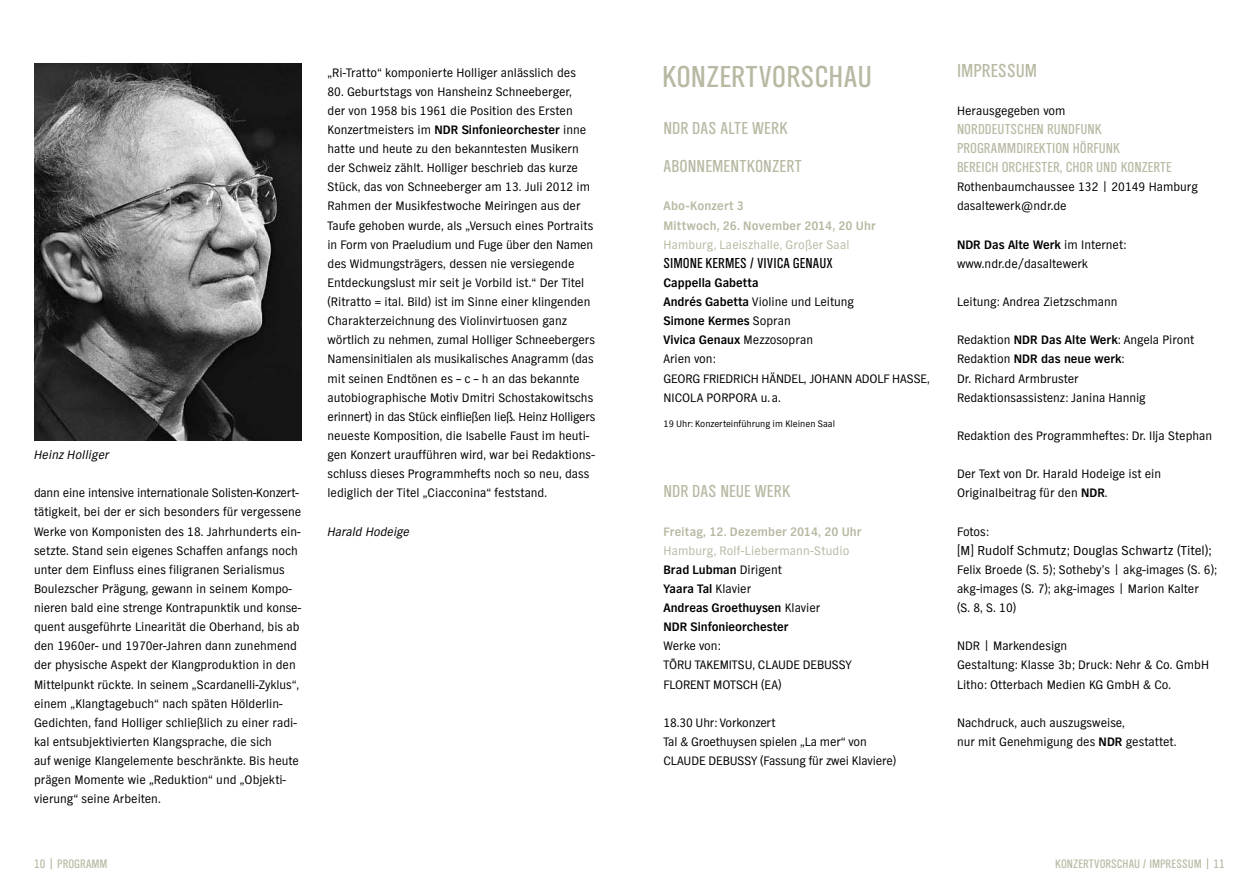
<style>
.page{position:relative;width:1259px;height:893px;background:#fff}
.page>*{position:absolute;margin:0;border:0;box-sizing:border-box;transform-origin:0 0}
.t1{font:31.5px "NDR Sans Cond";letter-spacing:.005em;color:#b8b8a3}
.t2{font:19.5px "NDR Sans Cond";letter-spacing:.005em;color:#b8b8a3}
.t3{font:18px/38.2px "NDR Sans Cond";letter-spacing:.01em;color:#b8b8a3}
.t4{font:15px/19.2px "NDR Sans Cond";color:#b8b8a3}
.t5{font:15px "NDR Sans Cond";color:#000}
.t6{font:13.5px "NDR Sans";color:#000}
.t7{font:12.75px/19.2px "NDR Sans";color:#000}
.t8{font:700 12.75px/19.2px "NDR Sans";color:#000}
.t9{font:700 12.75px/19.2px "NDR Sans";letter-spacing:.015em;color:#b8b8a3}
.t10{font:12.75px "NDR Sans Cond";color:#b8b8a3}
.t11{font:12.75px "NDR Sans";letter-spacing:.01em;color:#b8b8a3}
.t12{font:italic 12.75px "NDR Sans";letter-spacing:.005em;color:#000}
.t13{font:9.75px "NDR Sans";color:#000}
.s1{font-weight:700}
.s2{font-weight:400;color:#b8b8a3}
.s3{font-weight:400}
.s4{font-family:"NDR Sans CE"}
</style>
<div class="page">
<img style="left:34px;top:64px;width:268px;height:376px">
<p class="t12" style="left:34px;top:448px;width:77px">Heinz Holliger</p>
<p class="t7" style="left:34px;top:483px;width:269px">dann eine intensive internationale Solisten-Konzert&shy;tätigkeit, bei der er sich besonders für vergessene Werke von Komponisten des 18. Jahrhunderts ein&shy;setzte. Stand sein eigenes Schaffen anfangs noch unter dem Einfluss eines filigranen Serialismus Boulezscher Prägung, gewann in seinem Kompo&shy;nieren bald eine strenge Kontrapunktik und konse&shy;quent ausgeführte Linearität die Oberhand, bis ab den 1960er- und 1970er-Jahren dann zunehmend der physische Aspekt der Klangproduktion in den Mittelpunkt rückte. In seinem „Scardanelli-Zyklus“, einem „Klangtagebuch“ nach späten Hölderlin-Gedichten, fand Holliger schließlich zu einer radi&shy;kal entsubjektivierten Klangsprache, die sich<br>auf wenige Klangelemente beschränkte. Bis heute prägen Momente wie „Reduktion“ und „Objekti&shy;vierung“ seine Arbeiten.</p>
<p class="t10" style="left:34px;top:857px;width:75px">10 | PROGRAMM</p>
<p class="t7" style="left:327px;top:63px;width:250px">„Ri-Tratto“ komponierte Holliger anlässlich des</p>
<p class="t7" style="left:327px;top:82px;width:269px">80. Geburtstags von Hansheinz Schneeberger,<br>der von 1958 bis 1961 die Position des Ersten Konzertmeisters im <span class="s1">NDR Sinfonieorchester</span> inne hatte und heute zu den bekanntesten Musikern der Schweiz zählt. Holliger beschrieb das kurze Stück, das von Schneeberger am 13. Juli 2012 im Rahmen der Musikfestwoche Meiringen aus der Taufe gehoben wurde, als „Versuch eines Portraits in Form von Praeludium und Fuge über den Namen des Widmungsträgers, dessen nie versiegende Entdeckungslust mir seit je Vorbild ist.“ Der Titel (Ritratto = ital. Bild) ist im Sinne einer klingenden Charakterzeichnung des Violinvirtuosen ganz wörtlich zu nehmen, zumal Holliger Schneebergers Namensinitialen als musikalisches Anagramm (das mit seinen Endtönen es – c – h an das be kann te autobiographische Motiv Dmitri Schostakowitschs erinnert) in das Stück einfließen ließ. Heinz Holligers neueste Komposition, die Isabelle Faust im heuti&shy;gen Konzert uraufführen wird, war bei Redaktions&shy;schluss dieses Programmhefts noch so neu, dass lediglich der Titel „Ciacconina“ feststand.</p>
<p class="t12" style="left:327px;top:524px;width:83px">Harald Hodeige</p>
<h1 class="t1" style="left:662px;top:59px;width:211px">KONZERTVORSCHAU</h1>
<h3 class="t3" style="left:663px;top:109px;width:140px">NDR DAS ALTE WERK<br>ABONNEMENTKONZERT</h3>
<p class="t9" style="left:663px;top:197px;width:214px">Abo-Konzert 3<br>Mittwoch, 26. November 2014, 20 Uhr</p>
<p class="t11" style="left:663px;top:237px;width:187px">Hamburg, Laeiszhalle, Großer Saal</p>
<p class="t5" style="left:663px;top:255px;width:171px">SIMONE KERMES / VIVICA GENAUX</p>
<p class="t7" style="left:663px;top:273px;width:268px"><span class="s1">Cappella Gabetta<br>Andrés Gabetta</span> Violine und Leitung<br><span class="s1">Simone Kermes</span> Sopran<br><span class="s1">Vivica Genaux</span> Mezzosopran<br>Arien von:<br>GEORG FRIEDRICH HÄNDEL, JOHANN ADOLF HASSE,<br>NICOLA PORPORA u. a.</p>
<p class="t13" style="left:663px;top:419px;width:173px">19 Uhr: Konzerteinführung im Kleinen Saal</p>
<h3 class="t3" style="left:663px;top:472px;width:128px">NDR DAS NEUE WERK</h3>
<p class="t9" style="left:663px;top:522px;width:200px">Freitag, 12. Dezember 2014, 20 Uhr</p>
<p class="t8" style="left:663px;top:541px;width:187px"><span class="s2">Hamburg, Rolf-Liebermann-Studio<br></span>Brad Lubman <span class="s3">Dirigent<br></span>Yaara Tal <span class="s3">Klavier<br></span>Andreas Groethuysen <span class="s3">Klavier<br></span>NDR Sinfonieorchester</p>
<p class="t7" style="left:663px;top:636px;width:190px">Werke von:<br>T<span class="s4">Ō</span>RU TAKEMITSU, CLAUDE DEBUSSY<br>FLORENT MOTSCH (EA)</p>
<p class="t7" style="left:663px;top:713px;width:234px">18.30 Uhr: Vorkonzert<br>Tal &amp; Groethuysen spielen „La mer“ von<br>CLAUDE DEBUSSY (Fassung für zwei Klaviere)</p>
<h2 class="t2" style="left:957px;top:60px;width:82px">IMPRESSUM</h2>
<p class="t7" style="left:957px;top:101px;width:110px">Herausgegeben vom</p>
<p class="t4" style="left:957px;top:119px;width:216px">NORDDEUTSCHEN RUNDFUNK<br>PROGRAMMDIREKTION HÖRFUNK<br>BEREICH ORCHESTER, CHOR UND KONZERTE</p>
<p class="t7" style="left:957px;top:177px;width:242px">Rothenbaumchaussee 132 | 20149 Hamburg dasaltewerk@ndr.de</p>
<p class="t7" style="left:957px;top:235px;width:171px"><span class="s1">NDR Das Alte Werk</span> im Internet: www.ndr.de/dasaltewerk</p>
<p class="t7" style="left:957px;top:292px;width:162px">Leitung: Andrea Zietzschmann</p>
<p class="t7" style="left:957px;top:330px;width:239px">Redaktion <span class="s1">NDR Das Alte Werk</span>: Angela Piront Redaktion <span class="s1">NDR das neue werk</span>:<br>Dr. Richard Armbruster<br>Redaktionsassistenz: Janina Hannig</p>
<p class="t7" style="left:957px;top:426px;width:257px">Redaktion des Programmheftes: Dr. Ilja Stephan</p>
<p class="t7" style="left:957px;top:464px;width:206px">Der Text von Dr. Harald Hodeige ist ein<br>Originalbeitrag für den <span class="s1">NDR</span>.</p>
<p class="t7" style="left:957px;top:522px;width:33px">Fotos:</p>
<p class="t6" style="left:957px;top:543px;width:256px">[M] Rudolf Schmutz; Douglas Schwartz (Titel);</p>
<p class="t7" style="left:957px;top:560px;width:261px">Felix Broede (S. 5); Sotheby’s | akg-images (S. 6); akg-images (S. 7); akg-images | Marion Kalter<br>(S. 8, S. 10)</p>
<p class="t7" style="left:957px;top:636px;width:253px">NDR | Markendesign<br>Gestaltung: Klasse 3b; Druck: Nehr &amp; Co. GmbH<br>Litho: Otterbach Medien KG GmbH &amp; Co.</p>
<p class="t7" style="left:957px;top:713px;width:221px">Nachdruck, auch auszugsweise,<br>nur mit Genehmigung des <span class="s1">NDR</span> gestattet.</p>
<p class="t10" style="left:1055px;top:857px;width:171px">KONZERTVORSCHAU / IMPRESSUM | 11</p>
</div>
